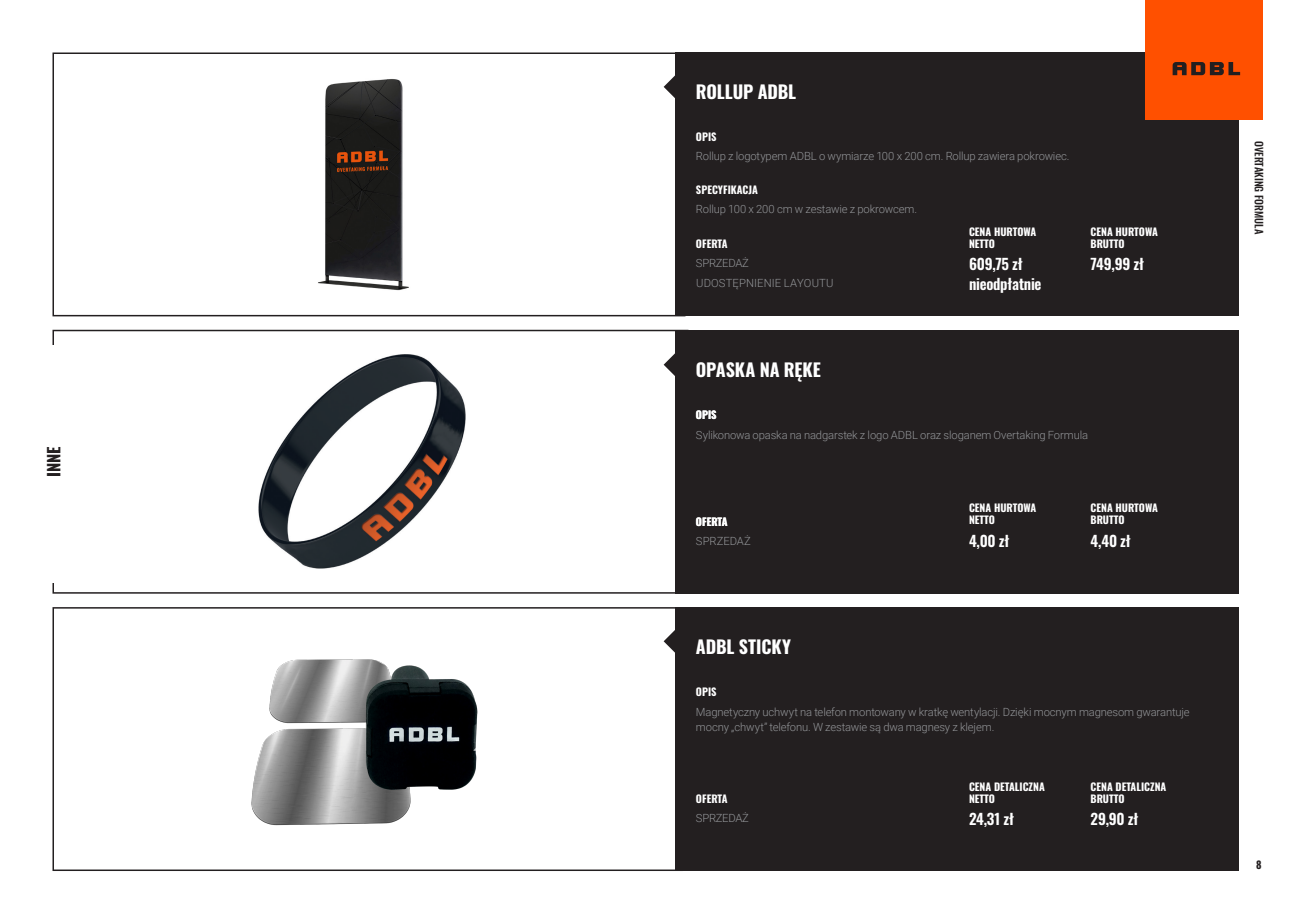
<style>
.page{position:relative;width:1293px;height:923px;background:#fff}
.page>*{position:absolute;margin:0;border:0;box-sizing:border-box;transform-origin:0 0}
.t1{font:700 18px "Oswald";letter-spacing:-.01em;color:#fff}
.t2{font:700 16.5px "Oswald";color:#231f20}
.t3{font:600 15px/19.5px "Oswald";letter-spacing:-.015em;color:#fff}
.t4{font:300 11.25px/15px "Roboto";letter-spacing:-.01em;color:#939598}
.t5{font:300 11.25px/19.5px "Roboto";letter-spacing:.01em;color:#939598}
.t6{font:700 10.5px/12px "Oswald";color:#fff}
.t7{font:500 10.5px "Oswald";color:#231f20}
.t8{font:700 10.5px "Oswald";color:#231f20}
</style>
<div class="page">
<img style="left:318px;top:79px;width:91px;height:212px">
<div style="left:52px;top:53px;width:633px;height:263px;border:2px solid #231f20"></div>
<img style="left:258px;top:354px;width:208px;height:215px">
<div style="left:52px;top:330px;width:636px;height:264px;border:2px solid #231f20"></div>
<img style="left:251px;top:659px;width:227px;height:167px">
<div style="left:52px;top:607px;width:631px;height:264px;border:2px solid #231f20"></div>
<div style="left:676px;top:607px;width:563px;height:264px;background:#231f20"></div>
<div style="left:676px;top:53px;width:563px;height:263px;background:#231f20"></div>
<div style="left:676px;top:330px;width:563px;height:264px;background:#231f20"></div>
<div style="left:1145px;top:0;width:118px;height:120px;background:#ff5000"></div>
<svg style="left:664px;top:609px;width:12px;height:65px"></svg>
<svg style="left:664px;top:332px;width:12px;height:65px"></svg>
<svg style="left:664px;top:55px;width:12px;height:64px"></svg>
<svg style="left:1172px;top:62px;width:68px;height:13px"></svg>
<div style="left:30px;top:346px;width:49px;height:237px;background:#fff"></div>
<h2 class="t2" style="left:45px;top:477px;width:32px;rotate:-90deg">INNE</h2>
<h1 class="t1" style="left:696px;top:82px;width:102px">ROLLUP ADBL</h1>
<p class="t6" style="left:696px;top:131px;width:22px">OPIS</p>
<p class="t4" style="left:696px;top:148px;width:375px">Rollup z logotypem ADBL o wymiarze 100 x 200 cm. Rollup zawiera pokrowiec.</p>
<p class="t6" style="left:696px;top:184px;width:63px">SPECYFIKACJA</p>
<p class="t4" style="left:696px;top:201px;width:223px">Rollup 100 x 200 cm w zestawie z pokrowcem.</p>
<p class="t6" style="left:696px;top:238px;width:33px">OFERTA</p>
<p class="t5" style="left:696px;top:253px;width:139px">SPRZEDAŻ<br>UDOSTĘPNIENIE LAYOUTU</p>
<h1 class="t1" style="left:696px;top:360px;width:126px">OPASKA NA RĘKE</h1>
<p class="t6" style="left:696px;top:409px;width:22px">OPIS</p>
<p class="t6" style="left:969px;top:227px;width:69px">CENA HURTOWA<br>NETTO</p>
<p class="t6" style="left:1090px;top:227px;width:69px">CENA HURTOWA<br>BRUTTO</p>
<h3 class="t3" style="left:969px;top:255px;width:74px">609,75 zł nieodpłatnie</h3>
<h3 class="t3" style="left:1090px;top:255px;width:55px">749,99 zł</h3>
<p class="t4" style="left:696px;top:427px;width:394px">Sylikonowa opaska na nadgarstek z logo ADBL oraz sloganem Overtaking Formula</p>
<p class="t6" style="left:696px;top:516px;width:33px">OFERTA</p>
<p class="t4" style="left:696px;top:533px;width:57px">SPRZEDAŻ</p>
<h1 class="t1" style="left:696px;top:637px;width:96px">ADBL STICKY</h1>
<p class="t6" style="left:696px;top:686px;width:22px">OPIS</p>
<p class="t6" style="left:969px;top:502px;width:69px">CENA HURTOWA<br>NETTO</p>
<p class="t6" style="left:1090px;top:502px;width:69px">CENA HURTOWA<br>BRUTTO</p>
<h3 class="t3" style="left:969px;top:532px;width:42px">4,00 zł</h3>
<h3 class="t3" style="left:1090px;top:532px;width:42px">4,40 zł</h3>
<p class="t4" style="left:696px;top:704px;width:495px">Magnetyczny uchwyt na telefon montowany w kratkę wentylacji. Dzięki mocnym magnesom gwarantuje mocny „chwyt” telefonu. W zestawie są dwa magnesy z klejem.</p>
<p class="t6" style="left:696px;top:794px;width:33px">OFERTA</p>
<p class="t4" style="left:696px;top:811px;width:55px">SPRZEDAŻ</p>
<p class="t6" style="left:969px;top:782px;width:77px">CENA DETALICZNA<br>NETTO</p>
<p class="t6" style="left:1090px;top:782px;width:77px">CENA DETALICZNA<br>BRUTTO</p>
<h3 class="t3" style="left:969px;top:810px;width:47px">24,31 zł</h3>
<h3 class="t3" style="left:1090px;top:810px;width:49px">29,90 zł</h3>
<p class="t7" style="left:1265px;top:141px;width:95px;rotate:90deg">OVERTAKING FORMULA</p>
<p class="t8" style="left:1256px;top:859px;width:7px">8</p>
</div>
